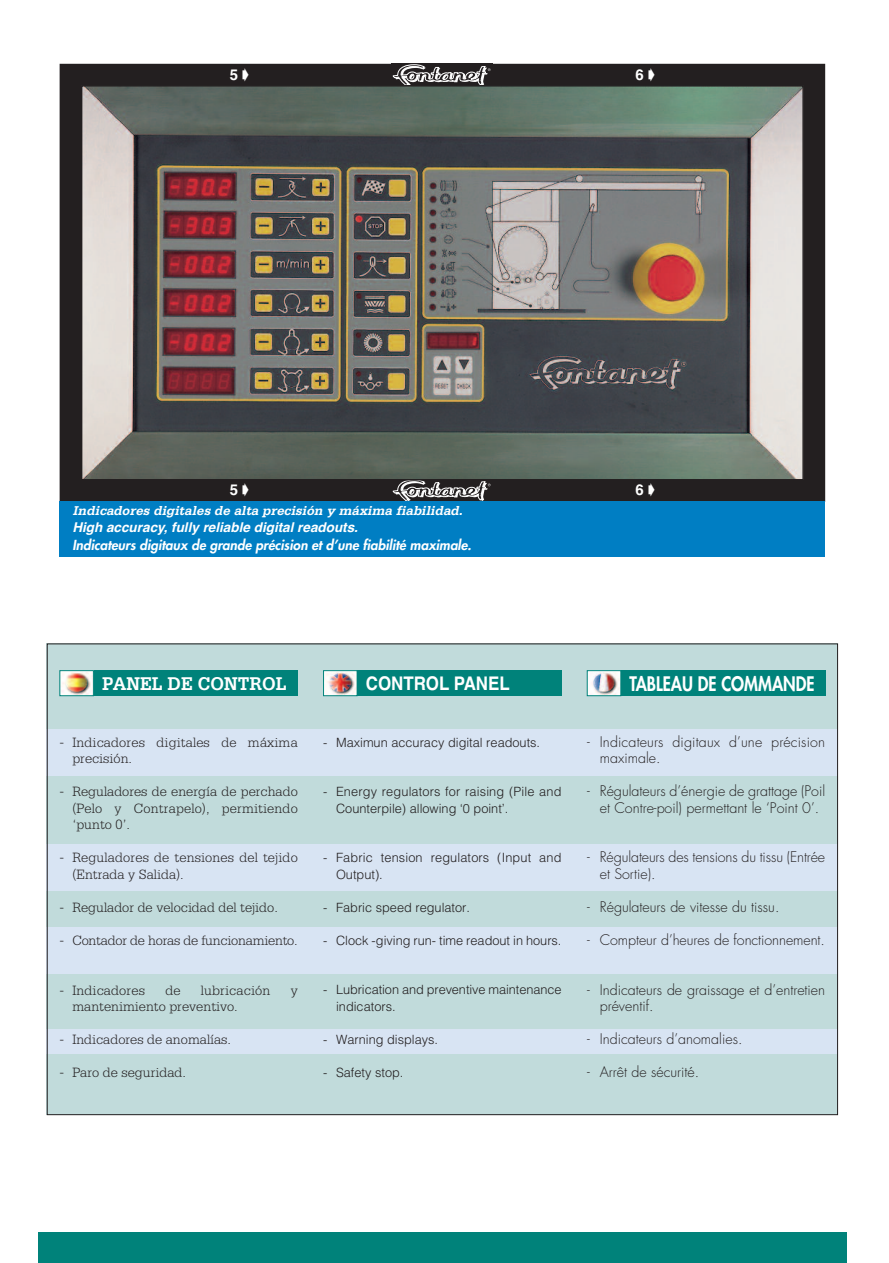
<style>
.page{position:relative;width:889px;height:1263px;background:#fff}
.page>*{position:absolute;margin:0;border:0;box-sizing:border-box;transform-origin:0 0}
.t1{font:800 19.5px "Futura";color:#fff;scale:.85 1}
.t2{font:700 19.5px "Serifa";color:#fff;scale:.9 1}
.t3{font:700 18.75px "Helvetica";color:#fff;scale:.9 1}
.t4{font:700 15px "Helvetica";color:#fff}
.t5{font:300 14.25px/16.5px "Serifa";color:#231f20}
.t6{font:300 14.25px/16.5px "Futura";color:#231f20}
.t7{font:italic 800 13.5px "Futura";color:#fff}
.t8{font:italic 700 13.5px "Serifa";color:#fff}
.t9{font:italic 700 13.5px "Helvetica";color:#fff}
.t10{font:300 12.75px/16.5px "Helvetica";color:#231f20}
</style>
<div class="page">
<div style="left:47px;top:643px;width:791px;height:472px;background:#c1dbdb"></div>
<div style="left:47px;top:730px;width:791px;height:46px;background:#d8e4f3"></div>
<div style="left:47px;top:844px;width:791px;height:46px;background:#d8e4f3"></div>
<div style="left:47px;top:927px;width:791px;height:46px;background:#d8e4f3"></div>
<div style="left:47px;top:1029px;width:791px;height:25px;background:#d8e4f3"></div>
<div style="left:61px;top:65px;width:762px;height:435px;background:#231f20"></div>
<svg style="left:391px;top:64px;width:102px;height:21px"></svg>
<svg style="left:391px;top:480px;width:102px;height:21px"></svg>
<div style="left:38px;top:1233px;width:808px;height:30px;background:#00827a"></div>
<div style="left:94px;top:670px;width:204px;height:26px;background:#00827a"></div>
<img style="left:62px;top:672px;width:30px;height:22px">
<div style="left:60px;top:670px;width:34px;height:26px;border:1px solid #00827a"></div>
<div style="left:357px;top:670px;width:204px;height:26px;background:#00827a"></div>
<img style="left:325px;top:672px;width:30px;height:22px">
<div style="left:323px;top:670px;width:34px;height:26px;border:1px solid #00827a"></div>
<div style="left:621px;top:670px;width:204px;height:26px;background:#00827a"></div>
<img style="left:589px;top:672px;width:30px;height:22px">
<div style="left:587px;top:670px;width:34px;height:26px;border:1px solid #00827a"></div>
<img style="left:84px;top:88px;width:717px;height:389px">
<div style="left:81px;top:85px;width:723px;height:395px;border:2px solid #231f20"></div>
<div style="left:60px;top:502px;width:765px;height:55px;background:#007ec3"></div>
<p class="t4" style="left:230px;top:66px;width:10px">5</p>
<p class="t4" style="left:635px;top:66px;width:10px">6</p>
<p class="t4" style="left:230px;top:481px;width:10px">5</p>
<p class="t4" style="left:635px;top:481px;width:10px">6</p>
<p class="t8" style="left:72px;top:506px;width:394px">Indicadores digitales de alta precisión y máxima fiabilidad.</p>
<p class="t9" style="left:72px;top:519px;width:287px">High accuracy, fully reliable digital readouts.</p>
<p class="t7" style="left:72px;top:538px;width:401px">Indicateurs digitaux de grande précision et d’une fiabilité maximale.</p>
<h1 class="t2" style="left:102px;top:677px;width:206px">PANEL DE CONTROL</h1>
<p class="t5" style="left:72px;top:735px;width:227px;text-indent:-13px">- Indicadores digitales de máxima precisión.</p>
<p class="t5" style="left:72px;top:785px;width:227px;text-align:justify;text-indent:-13px">- Reguladores de energía de perchado (Pelo y Contrapelo), permitiendo ‘punto 0’.</p>
<p class="t5" style="left:72px;top:851px;width:227px;text-indent:-13px">- Reguladores de tensiones del tejido (Entrada y Salida).</p>
<p class="t5" style="left:60px;top:900px;width:220px">- Regulador de velocidad del tejido.</p>
<p class="t5" style="left:60px;top:933px;width:240px">- Contador de horas de funcionamiento.</p>
<p class="t5" style="left:60px;top:983px;width:87px">- Indicadores</p>
<p class="t5" style="left:165px;top:983px;width:17px">de</p>
<p class="t5" style="left:201px;top:983px;width:71px">lubricación</p>
<p class="t5" style="left:291px;top:983px;width:9px">y</p>
<p class="t5" style="left:72px;top:999px;width:167px">mantenimiento preventivo.</p>
<p class="t5" style="left:60px;top:1032px;width:173px">- Indicadores de anomalías.</p>
<p class="t5" style="left:60px;top:1065px;width:128px">- Paro de seguridad.</p>
<h2 class="t3" style="left:366px;top:673px;width:161px">CONTROL PANEL</h2>
<p class="t10" style="left:323px;top:733px;width:218px">- Maximun accuracy digital readouts.</p>
<p class="t10" style="left:336px;top:783px;width:227px;text-indent:-13px">- Energy regulators for raising (Pile and<br>Counterpile) allowing ‘0 point’.</p>
<p class="t10" style="left:336px;top:849px;width:227px;text-indent:-13px">- Fabric tension regulators (Input and<br>Output).</p>
<p class="t10" style="left:323px;top:898px;width:148px">- Fabric speed regulator.</p>
<p class="t10" style="left:323px;top:931px;width:240px">- Clock -giving run- time readout in hours.</p>
<p class="t10" style="left:336px;top:981px;width:227px;text-indent:-13px">- Lubrication and preventive maintenance indicators.</p>
<p class="t10" style="left:323px;top:1030px;width:116px">- Warning displays.</p>
<p class="t10" style="left:323px;top:1063px;width:82px">- Safety stop.</p>
<h1 class="t1" style="left:629px;top:674px;width:219px">TABLEAU DE COMMANDE</h1>
<p class="t6" style="left:600px;top:735px;width:227px;text-indent:-13px">- Indicateurs digitaux d’une précision maximale.</p>
<p class="t6" style="left:587px;top:784px;width:240px;text-align:center">- Régulateurs d’énergie de grattage (Poil et Contre-poil) permettant le ‘Point 0’.</p>
<p class="t6" style="left:600px;top:850px;width:227px;text-indent:-13px">- Régulateurs des tensions du tissu (Entrée et Sortie).</p>
<p class="t6" style="left:587px;top:900px;width:194px">- Régulateurs de vitesse du tissu.</p>
<p class="t6" style="left:587px;top:933px;width:239px">- Compteur d’heures de fonctionnement.</p>
<p class="t6" style="left:600px;top:982px;width:227px;text-indent:-13px">- Indicateurs de graissage et d’entretien préventif.</p>
<p class="t6" style="left:587px;top:1032px;width:157px">- Indicateurs d’anomalies.</p>
<p class="t6" style="left:587px;top:1065px;width:114px">- Arrêt de sécurité.</p>
</div>
